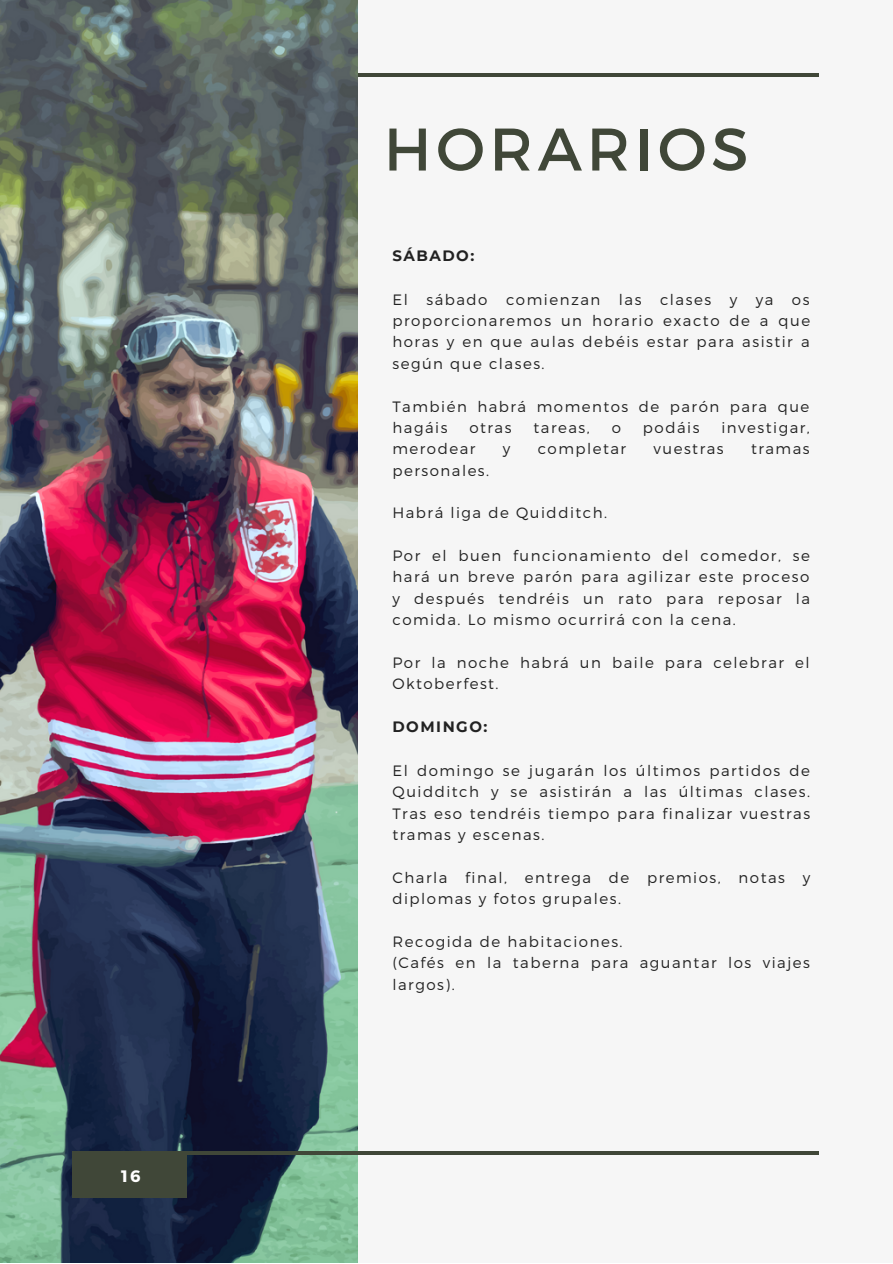
<style>
.page{position:relative;width:893px;height:1264px;background:#fff}
.page>*{position:absolute;margin:0;border:0;box-sizing:border-box;transform-origin:0 0}
.t1{font:60px "Montserrat";letter-spacing:.08em;color:#404738}
.t2{font:700 16.5px "Montserrat";color:#fff}
.t3{font:300 15px/21.3px "Montserrat";letter-spacing:.1em;color:#222}
.t4{font:700 15px "Montserrat";letter-spacing:.1em;color:#222}
</style>
<div class="page">
<div style="left:0;top:0;width:892px;height:1262px;background:#f6f6f6"></div>
<hr style="left:72px;top:73px;width:747px;height:4px;background:#404738">
<img style="left:0;top:0;width:357px;height:1262px">
<div style="left:72px;top:1151px;width:115px;height:46px;background:#404738"></div>
<hr style="left:72px;top:1151px;width:747px;height:3px;background:#404738">
<p class="t2" style="left:121px;top:1165px;width:21px">16</p>
<h1 class="t1" style="left:384px;top:110px;width:366px">HORARIOS</h1>
<p class="t4" style="left:392px;top:246px;width:83px">SÁBADO:</p>
<p class="t3" style="left:392px;top:288px;width:419px;text-align:justify">El sábado comienzan las clases y ya os proporcionaremos un horario exacto de a que horas y en que aulas debéis estar para asistir a según que clases.</p>
<p class="t3" style="left:392px;top:395px;width:418px">También habrá momentos de parón para que hagáis</p>
<p class="t3" style="left:469px;top:416px;width:44px">otras</p>
<p class="t3" style="left:533px;top:416px;width:58px">tareas,</p>
<p class="t3" style="left:611px;top:416px;width:11px">o</p>
<p class="t3" style="left:643px;top:416px;width:58px">podáis</p>
<p class="t3" style="left:721px;top:416px;width:90px">investigar,</p>
<p class="t3" style="left:392px;top:437px;width:84px">merodear</p>
<p class="t3" style="left:503px;top:437px;width:9px">y</p>
<p class="t3" style="left:537px;top:437px;width:90px">completar</p>
<p class="t3" style="left:653px;top:437px;width:72px">vuestras</p>
<p class="t3" style="left:751px;top:437px;width:60px">tramas</p>
<p class="t3" style="left:392px;top:459px;width:98px">personales.</p>
<p class="t3" style="left:392px;top:501px;width:216px">Habrá liga de Quidditch.</p>
<p class="t3" style="left:392px;top:544px;width:419px;text-align:justify">Por el buen funcionamiento del comedor, se hará un breve parón para agilizar este proceso y después tendréis un rato para reposar la comida. Lo mismo ocurrirá con la cena.</p>
<p class="t3" style="left:392px;top:651px;width:418px">Por la noche habrá un baile para celebrar el<br>Oktoberfest.</p>
<p class="t4" style="left:392px;top:717px;width:96px">DOMINGO:</p>
<p class="t3" style="left:392px;top:759px;width:419px;text-align:justify">El domingo se jugarán los últimos partidos de Quidditch y se asistirán a las últimas clases.<br>Tras eso tendréis tiempo para finalizar vuestras tramas y escenas.</p>
<p class="t3" style="left:392px;top:866px;width:419px">Charla final, entrega de premios, notas y diplomas y fotos grupales.</p>
<p class="t3" style="left:392px;top:930px;width:419px">Recogida de habitaciones.<br>(Cafés en la taberna para aguantar los viajes largos).</p>
</div>
